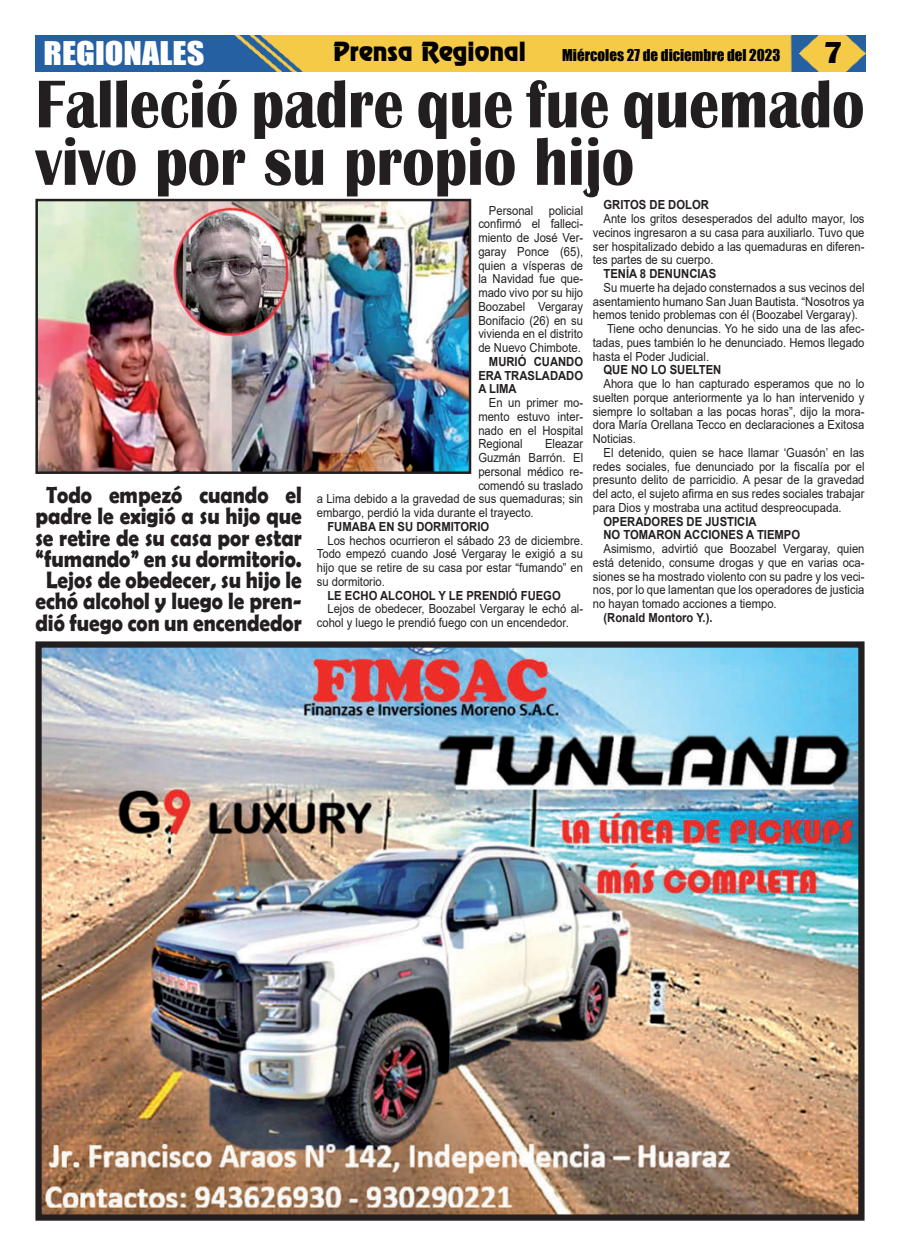
<style>
.page{position:relative;width:900px;height:1258px;background:#fff}
.page>*{position:absolute;margin:0;border:0;box-sizing:border-box;transform-origin:0 0}
.t1{font:700 69.88px/57.5px "Britannic";color:#231f20;scale:.86 1}
.t2{font:700 31.25px "Britannic";color:#020000}
.t3{font:30px "Impact";color:#fff;scale:1.14 1}
.t4{font:700 23.75px/21.2px "Berlin Sans FB Demi";color:#231f20;text-align:center;scale:.89 1}
.t5{font:23.75px "Renfrew Normal";color:#020000}
.t6{font:15px "Impact";color:#000}
.t7{font:12.5px/13.8px "Arial";color:#231f20;text-align:justify;scale:.9 1}
.t8{font:700 12.5px/13.8px "Arial";color:#231f20;text-align:justify;scale:.9 1}
</style>
<div class="page">
<img style="left:35px;top:36px;width:831px;height:35px">
<img style="left:42px;top:648px;width:816px;height:566px">
<div style="left:35px;top:641px;width:830px;height:580px;border:6px solid #231f20"></div>
<img style="left:39px;top:203px;width:428px;height:267px">
<div style="left:35px;top:199px;width:436px;height:275px;border:3px solid #231f20"></div>
<h3 class="t3" style="left:44px;top:37px;width:143px">REGIONALES</h3>
<h3 class="t5" style="left:333px;top:42px;width:194px">Prensa Regional</h3>
<p class="t6" style="left:562px;top:47px;width:220px">Miércoles 27 de diciembre del 2023</p>
<h2 class="t2" style="left:824px;top:37px;width:21px">7</h2>
<h1 class="t1" style="left:36px;top:75px;width:965px">Falleció padre que fue quemado vivo por su propio hijo</h1>
<h3 class="t4" style="left:35px;top:484px;width:301px">Todo empezó cuando el padre le exigió a su hijo que se retire de su casa por estar “fumando” en su dormitorio.<br>Lejos de obedecer, su hijo le echó alcohol y luego le pren&shy;dió fuego con un encendedor</h3>
<p class="t7" style="left:478px;top:204px;width:118px;text-indent:11px">Personal policial confirmó el falleci&shy;miento de José Ver&shy;garay Ponce (65), quien a vísperas de la Navidad fue que&shy;mado vivo por su hijo Boozabel Vergaray Bonifacio (26) en su vivienda en el distrito de Nuevo Chimbote.</p>
<p class="t8" style="left:478px;top:355px;width:118px;text-indent:11px">MURIÓ CUANDO ERA TRASLADADO A LIMA</p>
<p class="t7" style="left:478px;top:397px;width:118px;text-indent:11px">En un primer mo&shy;mento estuvo inter&shy;nado en el Hospital Regional</p>
<p class="t7" style="left:545px;top:438px;width:44px">Eleazar</p>
<p class="t7" style="left:478px;top:451px;width:118px">Guzmán Barrón. El</p>
<p class="t7" style="left:478px;top:465px;width:118px">personal médico re-</p>
<p class="t7" style="left:478px;top:479px;width:118px">comendó su traslado</p>
<p class="t7" style="left:317px;top:493px;width:297px">a Lima debido a la gravedad de sus quemaduras; sin</p>
<p class="t7" style="left:317px;top:507px;width:243px">embargo, perdió la vida durante el trayecto.</p>
<p class="t8" style="left:327px;top:520px;width:181px">FUMABA EN SU DORMITORIO</p>
<p class="t7" style="left:317px;top:534px;width:297px;text-indent:11px">Los hechos ocurrieron el sábado 23 de diciembre.<br>Todo empezó cuando José Vergaray le exigió a su hijo que se retire de su casa por estar “fumando” en su dormitorio.</p>
<p class="t8" style="left:327px;top:589px;width:261px">LE ECHO ALCOHOL Y LE PRENDIÓ FUEGO</p>
<p class="t7" style="left:317px;top:603px;width:297px;text-indent:11px">Lejos de obedecer, Boozabel Vergaray le echó al&shy;cohol y luego le prendió fuego con un encendedor.</p>
<p class="t8" style="left:604px;top:199px;width:119px">GRITOS DE DOLOR</p>
<p class="t7" style="left:593px;top:213px;width:303px;text-indent:11px">Ante los gritos desesperados del adulto mayor, los vecinos ingresaron a su casa para auxiliarlo. Tuvo que ser hospitalizado debido a las quemaduras en diferen&shy;tes partes de su cuerpo.</p>
<p class="t8" style="left:604px;top:268px;width:127px">TENÍA 8 DENUNCIAS</p>
<p class="t7" style="left:604px;top:281px;width:292px">Su muerte ha dejado consternados a sus vecinos del</p>
<p class="t7" style="left:593px;top:295px;width:303px">asentamiento humano San Juan Bautista. “Nosotros ya</p>
<p class="t7" style="left:593px;top:309px;width:296px">hemos tenido problemas con él (Boozabel Vergaray).</p>
<p class="t7" style="left:607px;top:323px;width:288px">Tiene ocho denuncias. Yo he sido una de las afec-</p>
<p class="t7" style="left:593px;top:336px;width:303px">tadas, pues también lo he denunciado. Hemos llegado</p>
<p class="t7" style="left:593px;top:350px;width:131px">hasta el Poder Judicial.</p>
<p class="t8" style="left:604px;top:364px;width:133px">QUE NO LO SUELTEN</p>
<p class="t7" style="left:593px;top:378px;width:303px;text-indent:11px">Ahora que lo han capturado esperamos que no lo suelten porque anteriormente ya lo han intervenido y siempre lo soltaban a las pocas horas”, dijo la mora&shy;dora María Orellana Tecco en declaraciones a Exitosa Noticias.</p>
<p class="t7" style="left:593px;top:445px;width:303px;text-indent:11px">El detenido, quien se hace llamar ‘Guasón’ en las redes sociales, fue denunciado por la fiscalía por el presunto delito de parricidio. A pesar de la gravedad del acto, el sujeto afirma en sus redes sociales trabajar para Dios y mostraba una actitud despreocupada.</p>
<p class="t8" style="left:604px;top:515px;width:220px">OPERADORES DE JUSTICIA<br>NO TOMARON ACCIONES A TIEMPO</p>
<p class="t7" style="left:593px;top:543px;width:303px;text-indent:11px">Asimismo, advirtió que Boozabel Vergaray, quien está detenido, consume drogas y que en varias oca&shy;siones se ha mostrado violento con su padre y los veci&shy;nos, por lo que lamentan que los operadores de justicia no hayan tomado acciones a tiempo.</p>
<p class="t8" style="left:604px;top:611px;width:123px">(Ronald Montoro Y.).</p>
</div>
